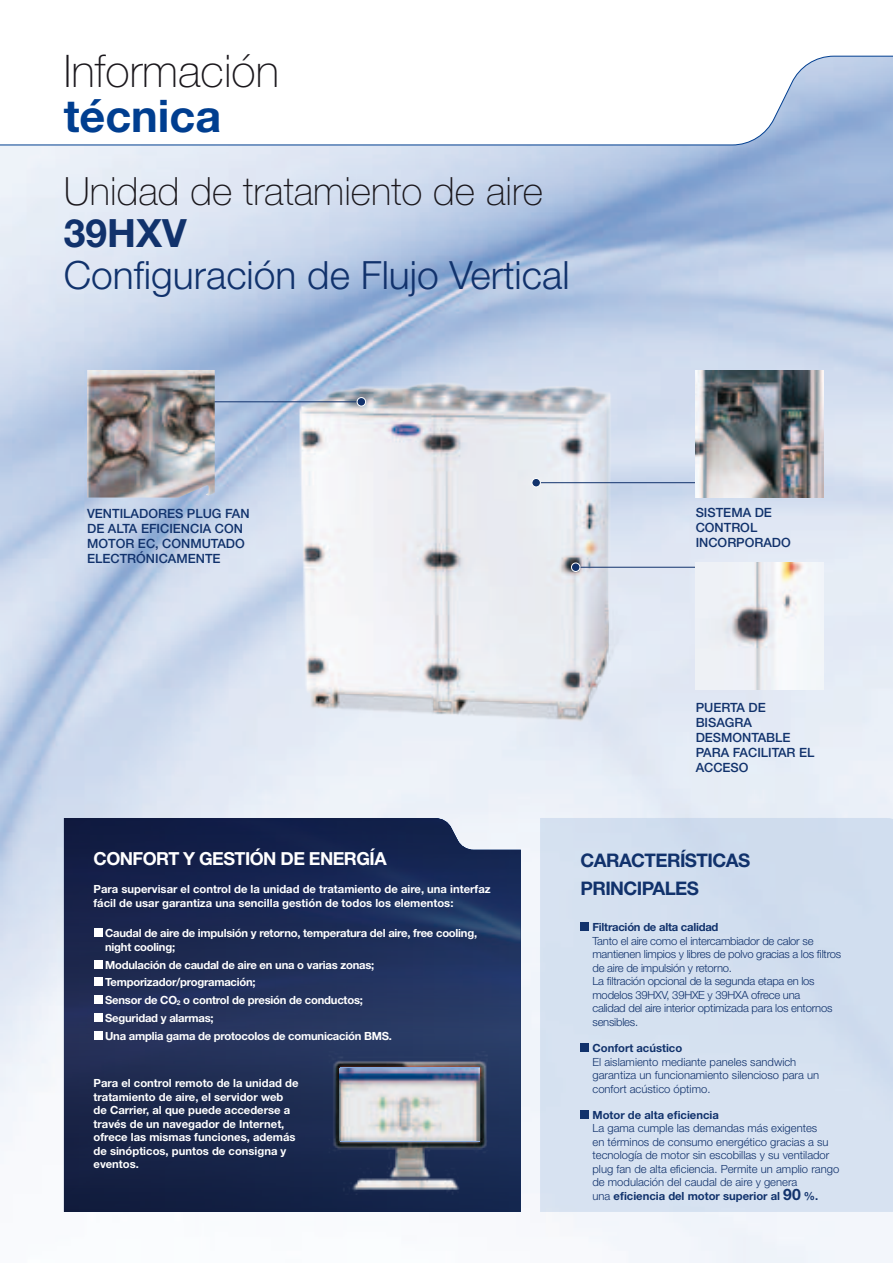
<style>
.page{position:relative;width:893px;height:1263px;background:#fff}
.page>*{position:absolute;margin:0;border:0;box-sizing:border-box;transform-origin:0 0}
.t1{font:100 45px "Helvetica Neue LT Pro";color:#1a171c}
.t2{font:700 45px "Helvetica Neue LT Pro";color:#003e90}
.t3{font:300 39px "Helvetica Neue LT Pro";color:#11326c}
.t4{font:100 39px "Helvetica Neue LT Pro";color:#1a171c}
.t5{font:700 39px "Helvetica Neue LT Pro";color:#11326c}
.t6{font:700 18.75px/27.3px "Helvetica Neue LT Pro";letter-spacing:-.03em;color:#11326c}
.t7{font:700 18px "Helvetica Neue LT Pro";letter-spacing:-.03em;color:#fff}
.t8{font:500 12.75px/15px "Helvetica Neue LT Pro";color:#11326c}
.t9{font:300 11.25px/13.5px "Helvetica Neue LT Pro";color:#11326c}
.t10{font:700 11.25px/13.5px "Helvetica Neue LT Pro";color:#fff}
.t11{font:700 11.25px/17.7px "Helvetica Neue LT Pro";letter-spacing:-.02em;color:#fff}
.t12{font:300 11.25px/13.5px "Helvetica Neue LT Pro";letter-spacing:-.02em;color:#11326c}
.t13{font:700 11.25px "Helvetica Neue LT Pro";color:#11326c}
.t14{font:700 11.25px "Helvetica Neue LT Pro";letter-spacing:-.02em;color:#11326c}
.s1{font-size:6.6px}
.s2{font-weight:700}
.s3{font-weight:700;font-size:15.75px}
</style>
<div class="page">
<img style="left:0;top:145px;width:893px;height:1118px">
<svg style="left:64px;top:818px;width:457px;height:394px;background:#1f2d55"></svg>
<svg style="left:0;top:55px;width:893px;height:90px"></svg>
<div style="left:540px;top:818px;width:353px;height:394px;background:#d5e1f0"></div>
<div style="left:94px;top:928px;width:8px;height:9px;background:#fff"></div>
<div style="left:94px;top:960px;width:8px;height:9px;background:#fff"></div>
<div style="left:94px;top:977px;width:8px;height:9px;background:#fff"></div>
<div style="left:94px;top:995px;width:8px;height:9px;background:#fff"></div>
<div style="left:94px;top:1013px;width:8px;height:9px;background:#fff"></div>
<div style="left:94px;top:1031px;width:8px;height:9px;background:#fff"></div>
<div style="left:580px;top:922px;width:9px;height:9px;background:#11326c"></div>
<div style="left:580px;top:1043px;width:9px;height:9px;background:#11326c"></div>
<div style="left:580px;top:1110px;width:9px;height:9px;background:#11326c"></div>
<img style="left:315px;top:1051px;width:190px;height:143px">
<svg style="left:340px;top:1067px;width:139px;height:75px"></svg>
<img style="left:340px;top:1068px;width:139px;height:72px">
<img style="left:287px;top:356px;width:389px;height:378px">
<hr style="left:200px;top:401px;width:161px;height:1px;background:#11326c">
<div style="left:357px;top:398px;width:9px;height:8px;background:#11326c;border-radius:50%"></div>
<div style="left:357px;top:397px;width:9px;height:9px;border:1px solid #fff;border-radius:50%"></div>
<hr style="left:536px;top:482px;width:161px;height:1px;background:#11326c">
<div style="left:532px;top:478px;width:8px;height:9px;background:#11326c;border-radius:50%"></div>
<div style="left:531px;top:478px;width:10px;height:9px;border:1px solid #fff;border-radius:50%"></div>
<hr style="left:576px;top:567px;width:161px;height:1px;background:#11326c">
<div style="left:571px;top:563px;width:9px;height:8px;background:#11326c;border-radius:50%"></div>
<div style="left:571px;top:563px;width:9px;height:9px;border:1px solid #fff;border-radius:50%"></div>
<img style="left:87px;top:370px;width:128px;height:127px">
<img style="left:696px;top:562px;width:127px;height:128px">
<img style="left:696px;top:370px;width:127px;height:128px">
<h1 class="t1" style="left:64px;top:55px;width:217px">Información</h1>
<h1 class="t2" style="left:64px;top:91px;width:159px">técnica</h1>
<h2 class="t4" style="left:64px;top:177px;width:481px">Unidad de tratamiento de aire</h2>
<h2 class="t5" style="left:64px;top:212px;width:124px">39HXV</h2>
<h2 class="t3" style="left:64px;top:254px;width:507px">Configuración de Flujo Vertical</h2>
<p class="t8" style="left:87px;top:506px;width:164px">VENTILADORES PLUG FAN<br>DE ALTA EFICIENCIA CON<br>MOTOR EC, CONMUTADO<br>ELECTRÓNICAMENTE</p>
<h3 class="t7" style="left:94px;top:848px;width:295px">CONFORT Y GESTIÓN DE ENERGÍA</h3>
<p class="t10" style="left:94px;top:882px;width:399px">Para supervisar el control de la unidad de tratamiento de aire, una interfaz fácil de usar garantiza una sencilla gestión de todos los elementos:</p>
<p class="t11" style="left:105px;top:926px;width:374px;line-height:13.5px">Caudal de aire de impulsión y retorno, temperatura del aire, free cooling, night cooling;</p>
<p class="t11" style="left:105px;top:956px;width:288px">Modulación de caudal de aire en una o varias zonas; Temporizador/programación;<br>Sensor de CO<span class="s1">2</span> o control de presión de conductos; Seguridad y alarmas;<br>Una amplia gama de protocolos de comunicación BMS.</p>
<p class="t10" style="left:94px;top:1076px;width:206px">Para el control remoto de la unidad de tratamiento de aire, el servidor web de Carrier, al que puede accederse a través de un navegador de Internet, ofrece las mismas funciones, además de sinópticos, puntos de consigna y eventos.</p>
<p class="t8" style="left:696px;top:505px;width:97px">SISTEMA DE<br>CONTROL<br>INCORPORADO</p>
<p class="t8" style="left:696px;top:699px;width:120px">PUERTA DE<br>BISAGRA<br>DESMONTABLE<br>PARA FACILITAR EL<br>ACCESO</p>
<h3 class="t6" style="left:580px;top:847px;width:171px">CARACTERÍSTICAS<br>PRINCIPALES</h3>
<p class="t14" style="left:592px;top:921px;width:127px">Filtración de alta calidad</p>
<p class="t12" style="left:592px;top:934px;width:250px">Tanto el aire como el intercambiador de calor se mantienen limpios y libres de polvo gracias a los filtros de aire de impulsión y retorno.<br>La filtración opcional de la segunda etapa en los modelos 39HXV, 39HXE y 39HXA ofrece una<br>calidad del aire interior optimizada para los entornos sensibles.</p>
<p class="t13" style="left:592px;top:1042px;width:91px">Confort acústico</p>
<p class="t9" style="left:592px;top:1055px;width:228px">El aislamiento mediante paneles sandwich garantiza un funcionamiento silencioso para un confort acústico óptimo.</p>
<p class="t13" style="left:592px;top:1108px;width:128px">Motor de alta eficiencia</p>
<p class="t9" style="left:592px;top:1122px;width:248px">La gama cumple las demandas más exigentes<br>en términos de consumo energético gracias a su tecnología de motor sin escobillas y su ventilador plug fan de alta eficiencia. Permite un amplio rango de modulación del caudal de aire y genera<br>una <span class="s2">eficiencia del motor superior al</span> <span class="s3">90</span> <span class="s2">%.</span></p>
</div>
